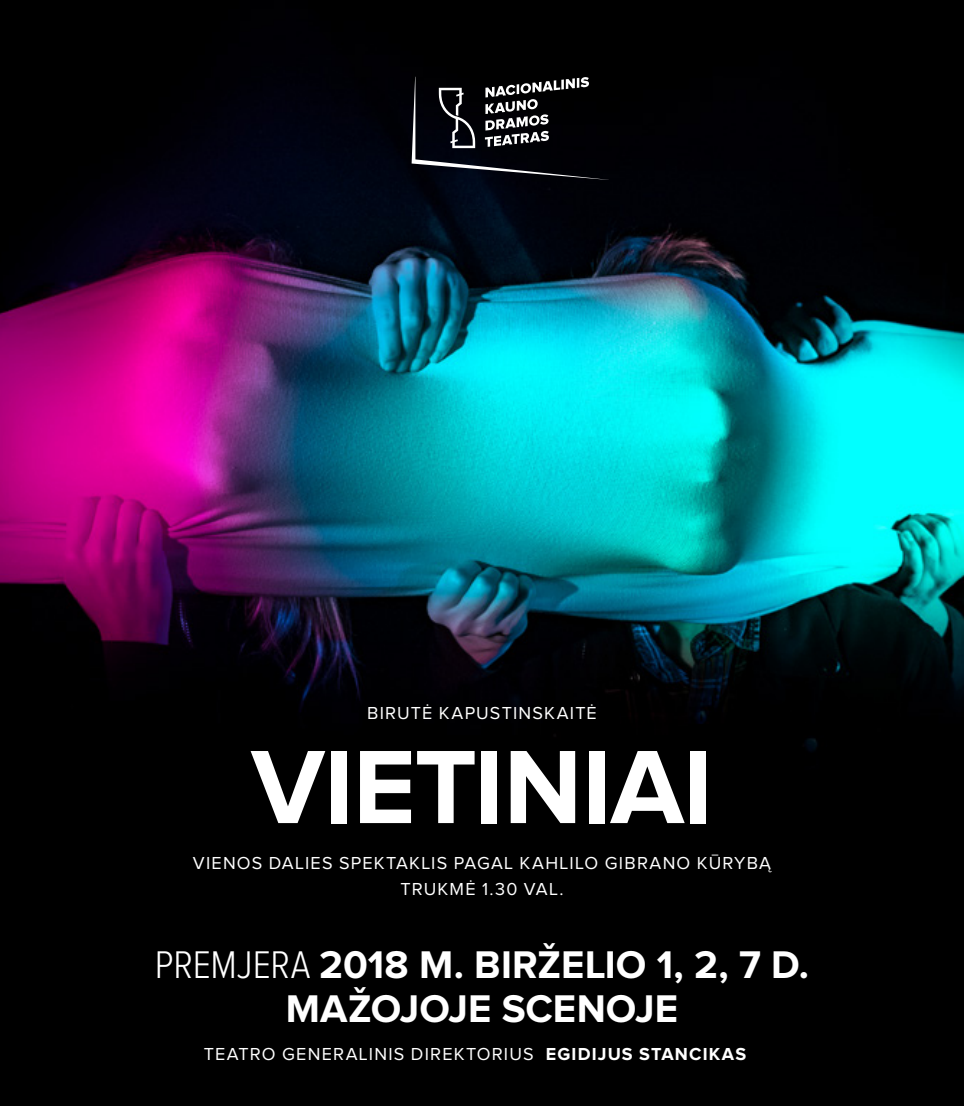
<style>
.page{position:relative;width:964px;height:1106px;background:#fff}
.page>*{position:absolute;margin:0;border:0;box-sizing:border-box;transform-origin:0 0}
.t1{font:700 108px "Proxima Nova";letter-spacing:-.01em;color:#fff}
.t2{font:700 40px/44px "Proxima Nova";color:#fff;text-align:center}
.t3{font:18px/25.6px "Proxima Nova";letter-spacing:.065em;color:#fff;text-align:center}
.s1{font-family:"Proxima Nova Cond";font-weight:300}
.s2{font-weight:700}
</style>
<div class="page">
<img style="left:0;top:0;width:964px;height:1106px">
<svg style="left:412px;top:77px;width:197px;height:103px;background:#212226"></svg>
<p class="t3" style="left:367px;top:700px;width:231px">BIRUTĖ KAPUSTINSKAITĖ</p>
<h1 class="t1" style="left:251px;top:737px;width:463px">VIETINIAI</h1>
<p class="t3" style="left:193px;top:851px;width:580px">VIENOS DALIES SPEKTAKLIS PAGAL KAHLILO GIBRANO KŪRYBĄ<br>TRUKMĖ 1.30 VAL.</p>
<h2 class="t2" style="left:155px;top:944px;width:655px"><span class="s1">PREMJERA</span> 2018 M. BIRŽELIO 1, 2, 7 D.<br>MAŽOJOJE SCENOJE</h2>
<p class="t3" style="left:204px;top:1042px;width:544px">TEATRO GENERALINIS DIREKTORIUS <span class="s2">EGIDIJUS STANCIKAS</span></p>
</div>
